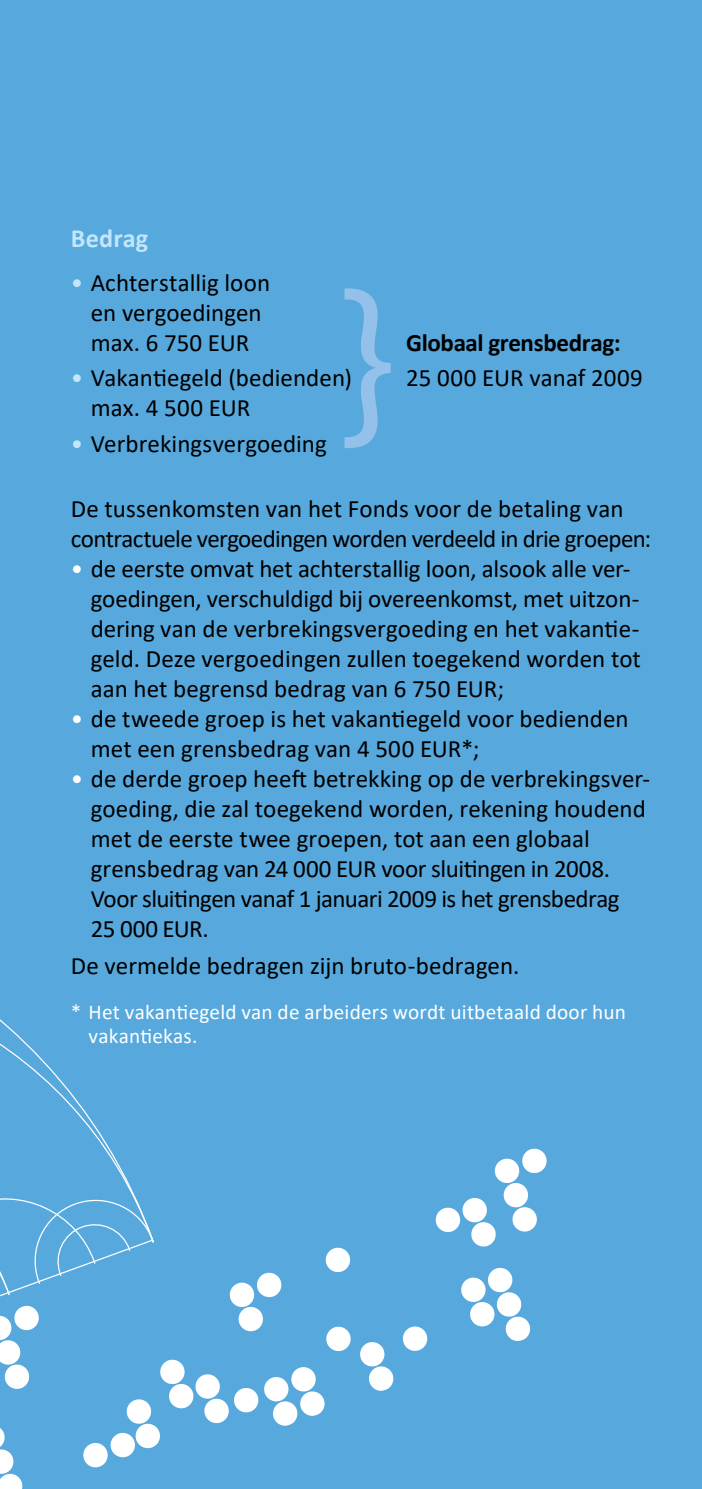
<style>
.page{position:relative;width:702px;height:1489px;background:#fff}
.page>*{position:absolute;margin:0;border:0;box-sizing:border-box;transform-origin:0 0}
.t1{font:700 26.25px "Calibri";letter-spacing:.005em;color:#c2e6fb}
.t2{font:25px/30px "Calibri";color:#000}
.t3{font:25px/30px "Calibri";letter-spacing:-.02em;color:#000}
.t4{font:700 25px "Calibri";letter-spacing:-.015em;color:#000}
.t5{font:21.25px/23.8px "Calibri";letter-spacing:.01em;color:#fff}
.s1{color:#c2e6fb}
.s2{color:#fff}
</style>
<div class="page">
<div style="left:0;top:0;width:702px;height:1488px;background:#56a8dd"></div>
<svg style="left:402px;top:1326px;width:26px;height:25px"></svg>
<svg style="left:360px;top:1342px;width:34px;height:49px"></svg>
<svg style="left:435px;top:1148px;width:112px;height:99px"></svg>
<svg style="left:461px;top:1267px;width:70px;height:74px"></svg>
<svg style="left:0;top:1019px;width:71px;height:73px"></svg>
<svg style="left:0;top:1092px;width:351px;height:396px"></svg>
<svg style="left:344px;top:288px;width:46px;height:160px"></svg>
<p class="t1" style="left:71px;top:219px;width:79px">Bedrag</p>
<p class="t2" style="left:71px;top:267px;width:201px;text-align:center"><span class="s1">•</span> Achterstallig loon en vergoedingen max. 6 750 EUR</p>
<p class="t4" style="left:406px;top:325px;width:216px">Globaal grensbedrag:</p>
<p class="t2" style="left:71px;top:362px;width:282px"><span class="s1">•</span> Vakantiegeld (bedienden)</p>
<p class="t2" style="left:406px;top:362px;width:238px">25 000 EUR vanaf 2009</p>
<p class="t2" style="left:91px;top:392px;width:161px">max. 4 500 EUR</p>
<p class="t2" style="left:71px;top:427px;width:257px"><span class="s1">•</span> Verbrekingsvergoeding</p>
<p class="t3" style="left:71px;top:493px;width:582px">De tussenkomsten van het Fonds voor de betaling van contractuele vergoedingen worden verdeeld in drie groepen:</p>
<p class="t2" style="left:91px;top:553px;width:551px;text-indent:-20px"><span class="s2">•</span> de eerste omvat het achterstallig loon, alsook alle ver&shy;goedingen, verschuldigd bij overeenkomst, met uitzon&shy;dering van de verbrekingsvergoeding en het vakantie&shy;geld. Deze vergoedingen zullen toegekend worden tot aan het begrensd bedrag van 6 750 EUR;</p>
<p class="t2" style="left:91px;top:703px;width:539px;text-indent:-20px"><span class="s2">•</span> de tweede groep is het vakantiegeld voor bedienden met een grensbedrag van 4 500 EUR*;</p>
<p class="t2" style="left:91px;top:763px;width:561px;text-indent:-20px"><span class="s2">•</span> de derde groep heeft betrekking op de verbrekingsver&shy;goeding, die zal toegekend worden, rekening houdend met de eerste twee groepen, tot aan een globaal grensbedrag van 24 000 EUR voor sluitingen in 2008.<br>Voor sluitingen vanaf 1 januari 2009 is het grensbedrag 25 000 EUR.</p>
<p class="t2" style="left:71px;top:950px;width:450px">De vermelde bedragen zijn bruto-bedragen.</p>
<p class="t5" style="left:89px;top:999px;width:539px;text-indent:-18px">* Het vakantiegeld van de arbeiders wordt uitbetaald door hun vakantiekas.</p>
</div>
